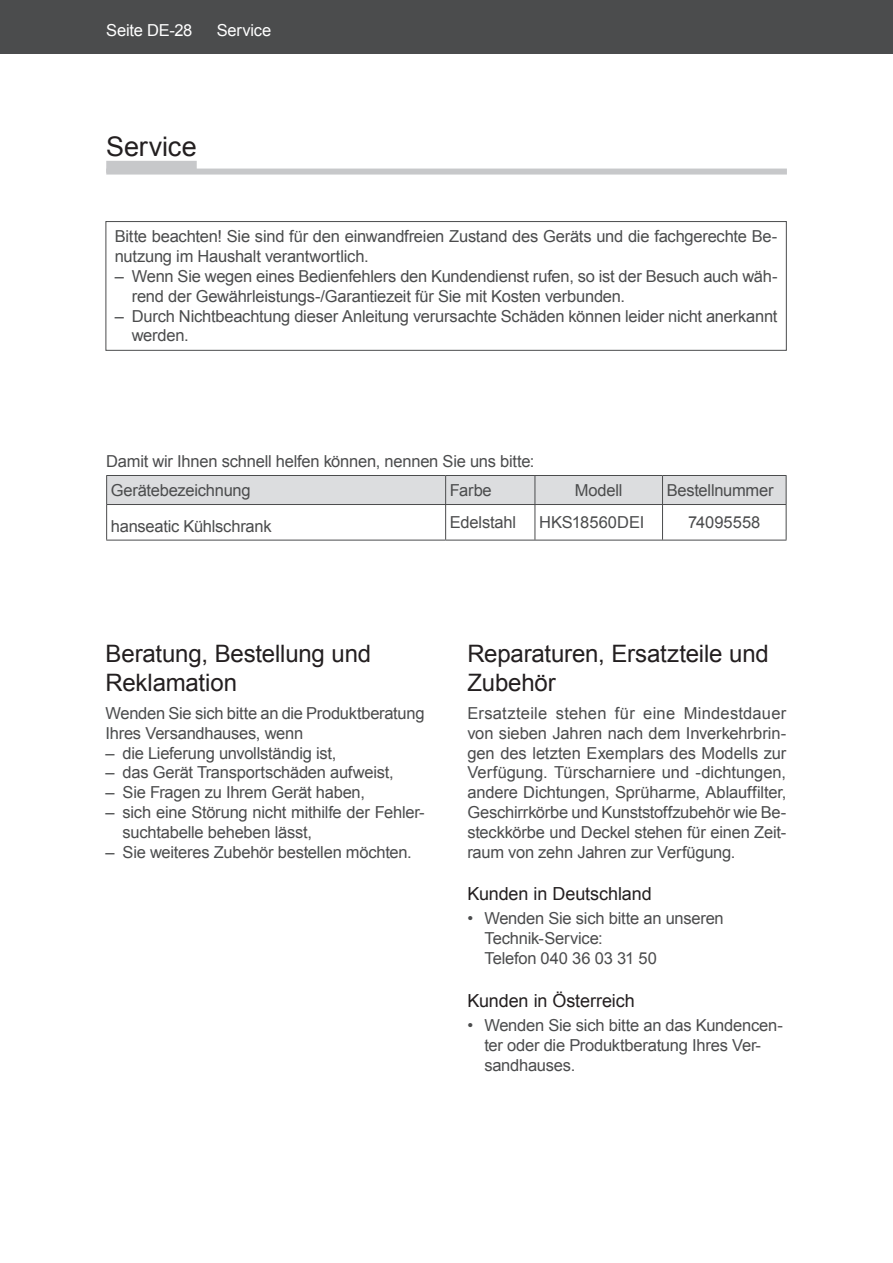
<style>
.page{position:relative;width:893px;height:1263px;background:#fff}
.page>*{position:absolute;margin:0;border:0;box-sizing:border-box;transform-origin:0 0}
.t1{font:27px "Arial";letter-spacing:-.005em;color:#231f20}
.t2{font:24px/28.8px "Arial";letter-spacing:-.005em;color:#231f20}
.t3{font:18px "Arial";letter-spacing:-.005em;color:#231f20}
.t4{font:16.5px/19.8px "Arial";letter-spacing:-.015em;color:#4b4c4d}
.t5{font:16.5px "Arial";letter-spacing:-.015em;color:#fff}
</style>
<div class="page">
<hr style="left:106px;top:540px;width:340px;height:1px;background:#4b4c4d">
<hr style="left:446px;top:540px;width:340px;height:1px;background:#4b4c4d">
<svg style="left:106px;top:475px;width:681px;height:65px"></svg>
<hr style="left:106px;top:504px;width:680px;height:1px;background:#4b4c4d">
<hr style="left:662px;top:505px;width:1px;height:35px;background:#4b4c4d">
<hr style="left:786px;top:505px;width:1px;height:35px;background:#4b4c4d">
<div style="left:106px;top:161px;width:91px;height:12px;background:#c7c8ca"></div>
<div style="left:106px;top:169px;width:681px;height:6px;background:#c7c8ca"></div>
<div style="left:106px;top:221px;width:681px;height:130px;border:1px solid #4b4c4d"></div>
<div style="left:0;top:0;width:893px;height:54px;background:#4b4c4d"></div>
<p class="t5" style="left:106px;top:22px;width:88px">Seite DE-28</p>
<p class="t5" style="left:217px;top:22px;width:56px">Service</p>
<h1 class="t1" style="left:106px;top:131px;width:92px">Service</h1>
<p class="t4" style="left:115px;top:227px;width:664px">Bitte beachten! Sie sind für den einwandfreien Zustand des Geräts und die fach ge rech te Be&shy;nutzung im Haushalt verantwortlich.</p>
<p class="t4" style="left:132px;top:266px;width:647px;text-indent:-17px">– Wenn Sie wegen eines Bedienfehlers den Kundendienst rufen, so ist der Besuch auch wäh&shy;rend der Gewährleistungs-/Ga ran tie zeit für Sie mit Kosten ver bun den.</p>
<p class="t4" style="left:132px;top:306px;width:647px;text-indent:-17px">– Durch Nichtbeachtung dieser Anleitung ver ur sach te Schäden können leider nicht anerkannt werden.</p>
<p class="t4" style="left:106px;top:446px;width:430px;line-height:29.4px">Damit wir Ihnen schnell helfen können, nennen Sie uns bitte:<br>Gerätebezeichnung</p>
<p class="t4" style="left:450px;top:480px;width:43px">Farbe</p>
<p class="t4" style="left:575px;top:480px;width:49px">Modell</p>
<p class="t4" style="left:667px;top:480px;width:108px">Bestellnummer</p>
<p class="t4" style="left:111px;top:516px;width:162px">hanseatic Kühlschrank</p>
<p class="t4" style="left:450px;top:513px;width:68px">Edelstahl</p>
<p class="t4" style="left:539px;top:513px;width:107px">HKS18560DEI</p>
<p class="t4" style="left:688px;top:513px;width:74px">74095558</p>
<h2 class="t2" style="left:106px;top:639px;width:267px">Beratung, Bestellung und<br>Reklamation</h2>
<p class="t4" style="left:106px;top:703px;width:320px">Wenden Sie sich bitte an die Produktberatung<br>Ihres Versandhauses, wenn</p>
<p class="t4" style="left:106px;top:743px;width:232px">– die Lieferung unvollständig ist,</p>
<p class="t4" style="left:106px;top:763px;width:290px">– das Gerät Transportschäden aufweist,</p>
<p class="t4" style="left:106px;top:783px;width:261px">– Sie Fragen zu Ihrem Gerät haben,</p>
<p class="t4" style="left:123px;top:802px;width:303px;text-indent:-17px">– sich eine Störung nicht mithilfe der Fehler&shy;suchtabelle beheben lässt,</p>
<p class="t4" style="left:106px;top:842px;width:308px">– Sie weiteres Zubehör bestellen möchten.</p>
<h2 class="t2" style="left:467px;top:639px;width:303px">Reparaturen, Ersatzteile und<br>Zubehör</h2>
<p class="t4" style="left:467px;top:703px;width:321px;text-align:justify">Ersatzteile stehen für eine Mindestdauer von sieben Jahren nach dem Inverkehrbrin&shy;gen des letzten Exemplars des Modells zur Verfügung. Türscharniere und -dichtungen, andere Dichtungen, Sprüharme, Ablauffilter, Geschirrkörbe und Kunststoffzubehör wie Be&shy;steckkörbe und Deckel stehen für einen Zeit&shy;raum von zehn Jahren zur Verfügung.</p>
<p class="t3" style="left:467px;top:884px;width:186px">Kunden in Deutschland</p>
<p class="t4" style="left:484px;top:909px;width:241px;text-indent:-17px">• Wenden Sie sich bitte an unseren<br>Technik-Service:<br>Telefon 040 36 03 31 50</p>
<p class="t3" style="left:467px;top:991px;width:169px">Kunden in Österreich</p>
<p class="t4" style="left:484px;top:1015px;width:300px;text-indent:-17px">• Wenden Sie sich bitte an das Kundencen&shy;ter oder die Produktberatung Ihres Ver&shy;sandhauses.</p>
</div>
